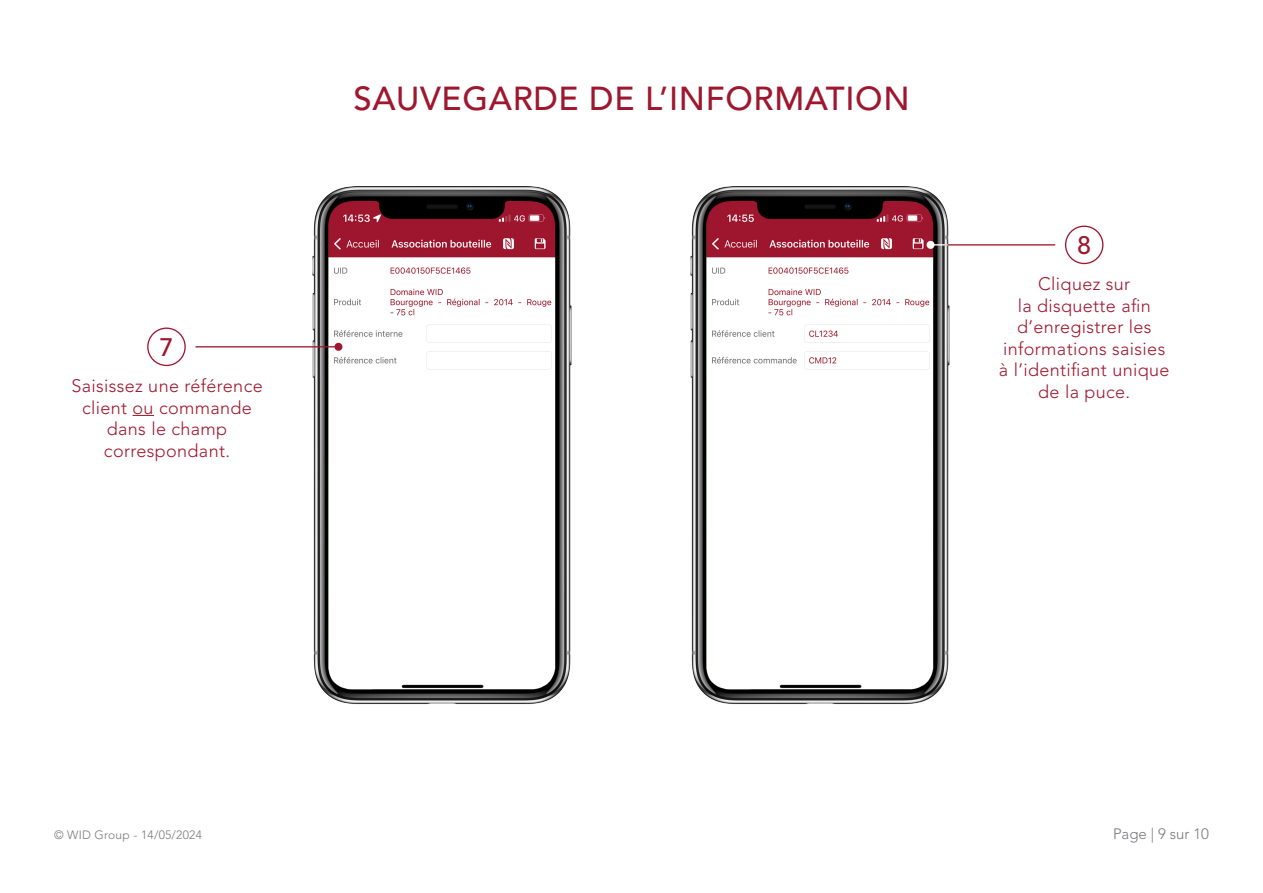
<style>
.page{position:relative;width:1263px;height:893px;background:#fff}
.page>*{position:absolute;margin:0;border:0;box-sizing:border-box;transform-origin:0 0}
.t1{font:500 33px "Avenir LT Std";letter-spacing:.02em;color:#9f172e}
.t2{font:500 25.2px "Avenir LT Std";color:#9f172e}
.t3{font:300 18px/21.6px "Avenir LT Std";letter-spacing:.02em;color:#9f172e;text-align:center}
.t4{font:300 15px "Avenir LT Std";color:#79787b}
.t5{font:300 12px "Avenir LT Std";letter-spacing:.02em;color:#79787b}
</style>
<div class="page">
<div style="left:1065px;top:226px;width:38px;height:38px;border:1px solid #9f172e;border-radius:50%"></div>
<img style="left:690px;top:187px;width:260px;height:517px">
<img style="left:312px;top:187px;width:260px;height:517px">
<div style="left:147px;top:328px;width:39px;height:38px;border:1px solid #9f172e;border-radius:50%"></div>
<hr style="left:195px;top:346px;width:145px;height:1px;background:#9f172e">
<div style="left:334px;top:343px;width:8px;height:8px;background:#9f172e;border-radius:50%"></div>
<div style="left:926px;top:241px;width:8px;height:8px;background:#fff;border-radius:50%"></div>
<hr style="left:944px;top:244px;width:111px;height:2px;background:#9f172e">
<svg style="left:934px;top:244px;width:14px;height:2px"></svg>
<svg style="left:133px;top:415px;width:21px;height:1px"></svg>
<p class="t2" style="left:159px;top:333px;width:16px">7</p>
<p class="t3" style="left:71px;top:375px;width:193px">Saisissez une référence client ou commande dans le champ correspondant.</p>
<p class="t1" style="left:353px;top:79px;width:558px">SAUVEGARDE DE L’INFORMATION</p>
<p class="t2" style="left:1077px;top:231px;width:16px">8</p>
<p class="t3" style="left:999px;top:273px;width:172px">Cliquez sur<br>la disquette afin d’enregistrer les informations saisies à l’identifiant unique de la puce.</p>
<p class="t5" style="left:54px;top:828px;width:149px">© WID Group - 14/05/2024</p>
<p class="t4" style="left:1113px;top:825px;width:97px">Page | 9 sur 10</p>
</div>
